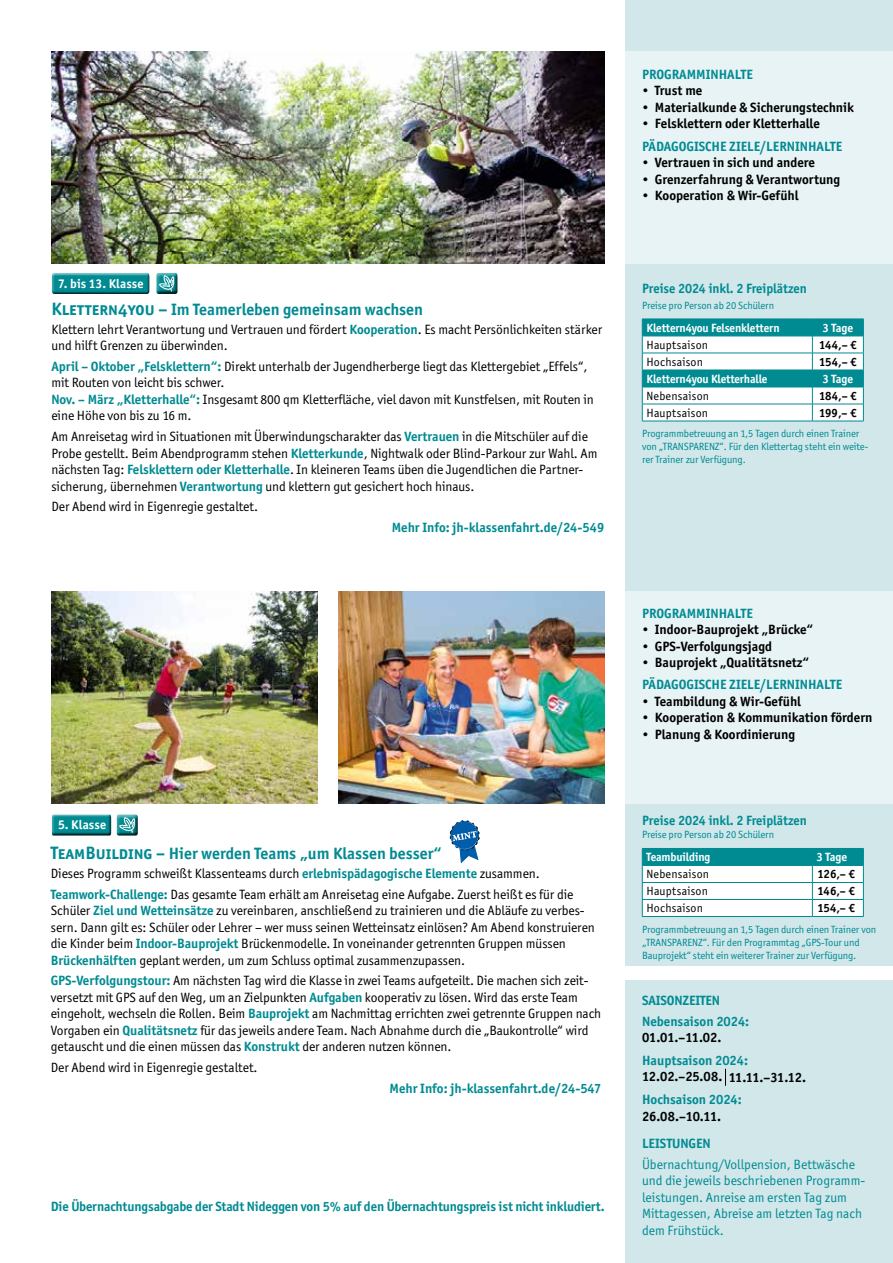
<style>
.page{position:relative;width:893px;height:1263px;background:#fff}
.page>*{position:absolute;margin:0;border:0;box-sizing:border-box;transform-origin:0 0}
.t1{font:700 16.5px "Officina Sans ITC Std";color:#008b92}
.t2{font:13.5px/16.5px "Officina Sans ITC Std";letter-spacing:-.005em;color:#000}
.t3{font:700 13.5px/20.7px "Officina Sans ITC Std";color:#008b92}
.t4{font:700 13.5px "Officina Sans ITC Std";color:#000}
.t5{font:13.5px/16.5px "Officina Sans ITC Std";color:#008b92}
.t6{font:700 13.5px "Officina Sans ITC Std";letter-spacing:-.025em;color:#000}
.t7{font:700 12.75px "Officina Sans ITC Std";letter-spacing:.01em;color:#fff}
.t8{font:700 12px "Officina Sans ITC Std";letter-spacing:-.01em;color:#fff}
.t9{font:12px "Officina Sans ITC Std";letter-spacing:.02em;color:#000}
.t10{font:700 12px "Officina Sans ITC Std";letter-spacing:-.015em;color:#000}
.t11{font:10.5px/12.8px "Officina Sans ITC Std";letter-spacing:-.01em;color:#008b92}
.s1{font-size:18px}
.s2{font-weight:700;color:#008b92}
</style>
<div class="page">
<svg style="left:449px;top:820px;width:31px;height:44px"></svg>
<div style="left:156px;top:273px;width:24px;height:23px;background:#000;opacity:.75"></div>
<div style="left:116px;top:814px;width:24px;height:24px;background:#000;opacity:.75"></div>
<div style="left:625px;top:0;width:268px;height:965px;background:#d1e7ea"></div>
<div style="left:625px;top:51px;width:268px;height:213px;background:#e8f3f5"></div>
<div style="left:625px;top:591px;width:268px;height:213px;background:#e8f3f5"></div>
<img style="left:51px;top:51px;width:553px;height:213px">
<div style="left:625px;top:980px;width:268px;height:283px;background:#d1e7ea"></div>
<svg style="left:725px;top:1069px;width:1px;height:17px"></svg>
<div style="left:51px;top:272px;width:101px;height:22px;background:#000;opacity:.75"></div>
<div style="left:51px;top:813px;width:63px;height:23px;background:#000;opacity:.75"></div>
<hr style="left:642px;top:421px;width:170px;height:1px;background:#008b92">
<svg style="left:642px;top:319px;width:222px;height:102px;background:#9ed3d5"></svg>
<hr style="left:812px;top:336px;width:52px;height:1px;background:#008b92">
<hr style="left:812px;top:353px;width:52px;height:1px;background:#008b92">
<hr style="left:812px;top:387px;width:52px;height:1px;background:#008b92">
<hr style="left:812px;top:404px;width:52px;height:1px;background:#008b92">
<hr style="left:812px;top:421px;width:52px;height:1px;background:#008b92">
<hr style="left:642px;top:916px;width:170px;height:1px;background:#008b92">
<svg style="left:642px;top:848px;width:222px;height:68px;background:#b3dcde"></svg>
<hr style="left:812px;top:865px;width:52px;height:1px;background:#008b92">
<hr style="left:812px;top:882px;width:52px;height:1px;background:#008b92">
<hr style="left:812px;top:899px;width:52px;height:1px;background:#008b92">
<hr style="left:812px;top:916px;width:52px;height:1px;background:#008b92">
<img style="left:51px;top:591px;width:266px;height:212px">
<img style="left:338px;top:591px;width:266px;height:213px">
<p class="t7" style="left:58px;top:275px;width:87px">7. bis 13. Klasse</p>
<p class="t1" style="left:51px;top:299px;width:373px"><span class="s1">Klettern4you –</span> Im Teamerleben gemeinsam wachsen</p>
<p class="t2" style="left:51px;top:321px;width:552px">Klettern lehrt Verantwortung und Vertrauen und fördert <span class="s2">Kooperation</span>. Es macht Persönlichkeiten stärker und hilft Grenzen zu überwinden.</p>
<p class="t2" style="left:51px;top:358px;width:544px"><span class="s2">April – Oktober „Felsklettern“:</span> Direkt unterhalb der Jugendherberge liegt das Klettergebiet „Effels“, mit Routen von leicht bis schwer.<br><span class="s2">Nov. – März „Kletterhalle“:</span> Insgesamt 800 qm Kletterfläche, viel davon mit Kunstfelsen, mit Routen in eine Höhe von bis zu 16 m.</p>
<p class="t2" style="left:51px;top:428px;width:547px">Am Anreisetag wird in Situationen mit Überwindungscharakter das <span class="s2">Vertrauen</span> in die Mitschüler auf die Probe gestellt. Beim Abendprogramm stehen <span class="s2">Kletterkunde</span>, Nightwalk oder Blind-Parkour zur Wahl. Am nächsten Tag: <span class="s2">Felsklettern oder Kletterhalle</span>. In kleineren Teams üben die Jugendlichen die Partner&shy;sicherung, übernehmen <span class="s2">Verantwortung</span> und klettern gut gesichert hoch hinaus.</p>
<p class="t2" style="left:51px;top:498px;width:208px">Der Abend wird in Eigenregie gestaltet.</p>
<p class="t3" style="left:392px;top:517px;width:214px">Mehr Info: jh-klassenfahrt.de/24-549</p>
<p class="t7" style="left:58px;top:817px;width:50px">5. Klasse</p>
<p class="t1" style="left:51px;top:843px;width:392px"><span class="s1">TeamBuilding –</span> Hier werden Teams „um Klassen besser“</p>
<p class="t2" style="left:51px;top:863px;width:524px;line-height:20.7px">Dieses Programm schweißt Klassenteams durch <span class="s2">erlebnispädagogische Elemente</span> zusammen.<br><span class="s2">Teamwork-Challenge:</span> Das gesamte Team erhält am Anreisetag eine Aufgabe. Zuerst heißt es für die</p>
<p class="t2" style="left:51px;top:902px;width:545px">Schüler <span class="s2">Ziel und Wetteinsätze</span> zu vereinbaren, anschließend zu trainieren und die Abläufe zu verbes&shy;sern. Dann gilt es: Schüler oder Lehrer – wer muss seinen Wetteinsatz einlösen? Am Abend konstruieren die Kinder beim <span class="s2">Indoor-Bauprojekt</span> Brückenmodelle. In voneinander getrennten Gruppen müssen <span class="s2">Brückenhälften</span> geplant werden, um zum Schluss optimal zusammenzupassen.</p>
<p class="t2" style="left:51px;top:972px;width:552px"><span class="s2">GPS-Verfolgungstour:</span> Am nächsten Tag wird die Klasse in zwei Teams aufgeteilt. Die machen sich zeit&shy;versetzt mit GPS auf den Weg, um an Zielpunkten <span class="s2">Aufgaben</span> kooperativ zu lösen. Wird das erste Team eingeholt, wechseln die Rollen. Beim <span class="s2">Bauprojekt</span> am Nachmittag errichten zwei getrennte Gruppen nach Vorgaben ein <span class="s2">Qualitätsnetz</span> für das jeweils andere Team. Nach Abnahme durch die „Baukontrolle“ wird getauscht und die einen müssen das <span class="s2">Konstrukt</span> der anderen nutzen können.</p>
<p class="t2" style="left:51px;top:1059px;width:208px">Der Abend wird in Eigenregie gestaltet.</p>
<p class="t3" style="left:389px;top:1078px;width:213px">Mehr Info: jh-klassenfahrt.de/24-547</p>
<p class="t3" style="left:51px;top:1196px;width:555px">Die Übernachtungsabgabe der Stadt Nideggen von 5% auf den Übernachtungspreis ist nicht inkludiert.</p>
<p class="t3" style="left:642px;top:64px;width:112px">PROGRAMMINHALTE</p>
<p class="t4" style="left:642px;top:82px;width:62px">• Trust me</p>
<p class="t4" style="left:642px;top:99px;width:213px">• Materialkunde &amp; Sicherungstechnik</p>
<p class="t4" style="left:642px;top:115px;width:179px">• Felsklettern oder Kletterhalle</p>
<p class="t3" style="left:642px;top:136px;width:202px">PÄDAGOGISCHE ZIELE/LERNINHALTE</p>
<p class="t4" style="left:642px;top:154px;width:174px">• Vertrauen in sich und andere</p>
<p class="t4" style="left:642px;top:171px;width:200px">• Grenzerfahrung &amp; Verantwortung</p>
<p class="t4" style="left:642px;top:187px;width:158px">• Kooperation &amp; Wir-Gefühl</p>
<p class="t3" style="left:642px;top:277px;width:166px">Preise 2024 inkl. 2 Freiplätzen</p>
<p class="t11" style="left:642px;top:299px;width:134px">Preise pro Person ab 20 Schülern</p>
<p class="t8" style="left:646px;top:320px;width:135px">Klettern4you Felsenklettern</p>
<p class="t8" style="left:822px;top:320px;width:32px">3 Tage</p>
<p class="t9" style="left:646px;top:338px;width:63px">Hauptsaison</p>
<p class="t10" style="left:819px;top:337px;width:39px">144,– €</p>
<p class="t9" style="left:646px;top:355px;width:58px">Hochsaison</p>
<p class="t10" style="left:819px;top:354px;width:39px">154,– €</p>
<p class="t8" style="left:646px;top:371px;width:122px">Klettern4you Kletterhalle</p>
<p class="t8" style="left:822px;top:371px;width:32px">3 Tage</p>
<p class="t9" style="left:646px;top:389px;width:64px">Nebensaison</p>
<p class="t10" style="left:819px;top:388px;width:39px">184,– €</p>
<p class="t9" style="left:646px;top:406px;width:63px">Hauptsaison</p>
<p class="t10" style="left:819px;top:405px;width:39px">199,– €</p>
<p class="t11" style="left:642px;top:427px;width:228px">Programmbetreuung an 1,5 Tagen durch einen Trainer von „TRANSPARENZ“. Für den Klettertag steht ein weite&shy;rer Trainer zur Verfügung.</p>
<p class="t3" style="left:642px;top:602px;width:112px">PROGRAMMINHALTE</p>
<p class="t4" style="left:642px;top:621px;width:173px">• Indoor-Bauprojekt „Brücke“</p>
<p class="t4" style="left:642px;top:638px;width:132px">• GPS-Verfolgungsjagd</p>
<p class="t4" style="left:642px;top:654px;width:169px">• Bauprojekt „Qualitätsnetz“</p>
<p class="t3" style="left:642px;top:674px;width:202px">PÄDAGOGISCHE ZIELE/LERNINHALTE</p>
<p class="t4" style="left:642px;top:693px;width:161px">• Teambildung &amp; Wir-Gefühl</p>
<p class="t4" style="left:642px;top:709px;width:232px">• Kooperation &amp; Kommunikation fördern</p>
<p class="t4" style="left:642px;top:726px;width:155px">• Planung &amp; Koordinierung</p>
<p class="t3" style="left:642px;top:810px;width:166px">Preise 2024 inkl. 2 Freiplätzen</p>
<p class="t11" style="left:642px;top:828px;width:134px">Preise pro Person ab 20 Schülern</p>
<p class="t8" style="left:646px;top:850px;width:65px">Teambuilding</p>
<p class="t8" style="left:817px;top:850px;width:32px">3 Tage</p>
<p class="t9" style="left:646px;top:867px;width:64px">Nebensaison</p>
<p class="t10" style="left:818px;top:867px;width:39px">126,– €</p>
<p class="t9" style="left:646px;top:884px;width:63px">Hauptsaison</p>
<p class="t10" style="left:818px;top:884px;width:39px">146,– €</p>
<p class="t9" style="left:646px;top:901px;width:58px">Hochsaison</p>
<p class="t10" style="left:817px;top:901px;width:39px">154,– €</p>
<p class="t11" style="left:642px;top:923px;width:236px">Programmbetreuung an 1,5 Tagen durch einen Trainer von „TRANSPARENZ“. Für den Programmtag „GPS-Tour und<br>Bauprojekt“ steht ein weiterer Trainer zur Verfügung.</p>
<p class="t3" style="left:642px;top:990px;width:109px">SAISONZEITEN<br>Nebensaison 2024:</p>
<p class="t4" style="left:642px;top:1029px;width:81px">01.01.–11.02.</p>
<p class="t3" style="left:642px;top:1050px;width:107px">Hauptsaison 2024:</p>
<p class="t6" style="left:642px;top:1068px;width:165px">12.02.–25.08. 11.11.–31.12.</p>
<p class="t3" style="left:642px;top:1089px;width:101px">Hochsaison 2024:</p>
<p class="t4" style="left:642px;top:1108px;width:81px">26.08.–10.11.</p>
<p class="t3" style="left:642px;top:1133px;width:70px">LEISTUNGEN</p>
<p class="t5" style="left:642px;top:1156px;width:225px">Übernachtung/Vollpension, Bettwäsche und die jeweils beschriebenen Programm&shy;leistungen. Anreise am ersten Tag zum Mittagessen, Abreise am letzten Tag nach dem Frühstück.</p>
</div>
